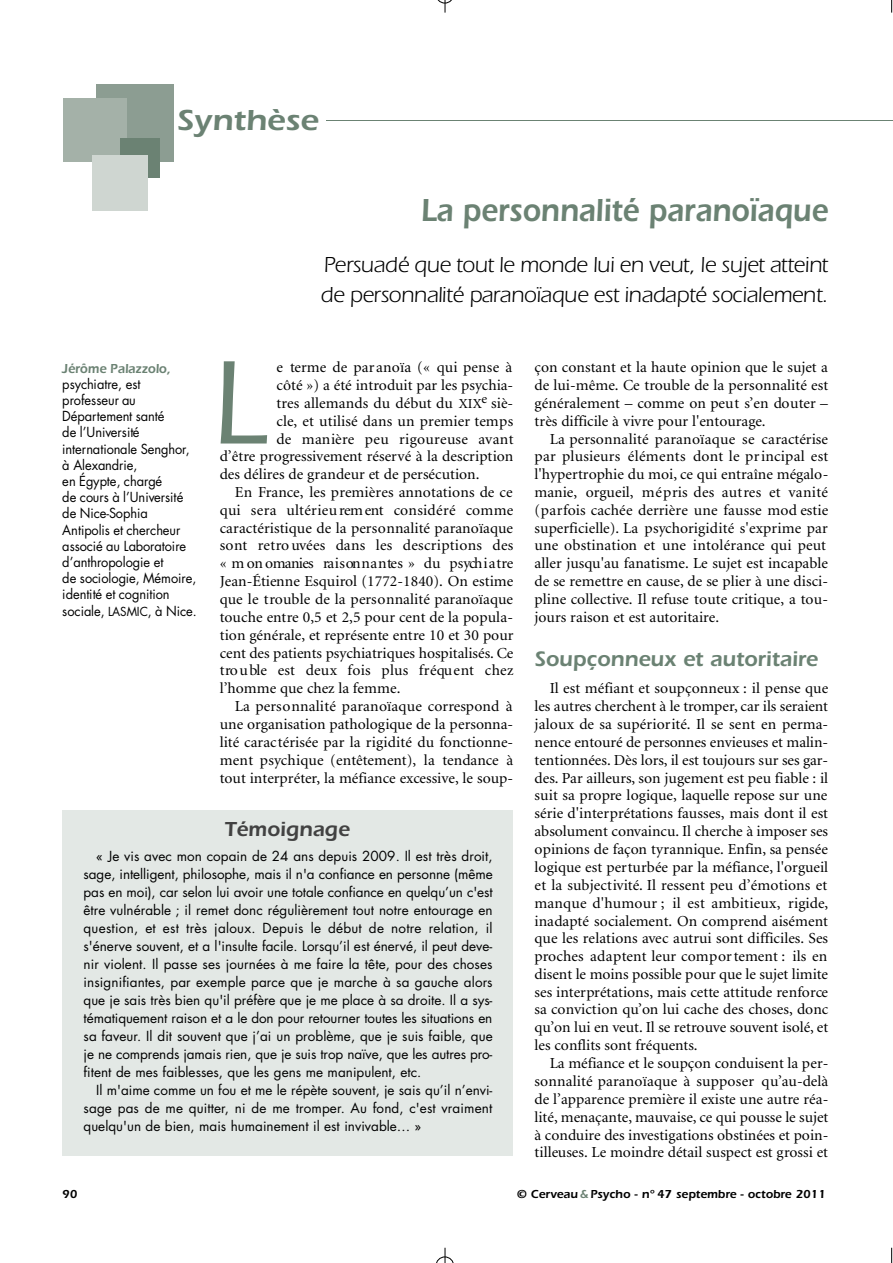
<style>
.page{position:relative;width:893px;height:1263px;background:#fff}
.page>*{position:absolute;margin:0;border:0;box-sizing:border-box;transform-origin:0 0}
.t1{font:500 123.3px "Itc Eras";color:#6b8273;scale:.9 1}
.t2{font:600 33px "Itc Eras";color:#6b8273;scale:.9 1}
.t3{font:600 30px "Itc Eras";color:#6b8273;scale:1.1 1}
.t4{font:22.5px/29.8px "Itc Eras";letter-spacing:-.02em;color:#000}
.t5{font:600 21.75px "Itc Eras";letter-spacing:-.005em;color:#6b8273}
.t6{font:600 21px "Itc Eras";color:#424242}
.t7{font:15.3px/17.9px "Minion";color:#000;text-align:justify}
.t8{font:15.3px "Minion";letter-spacing:.02em;color:#000}
.t9{font:15.3px "Minion";letter-spacing:-.045em;color:#000}
.t10{font:13.5px/18px "Futura";color:#000;text-align:justify}
.t11{font:13.5px/16.2px "Futura";color:#000;scale:.95 1}
.t12{font:600 13.5px "Itc Eras";color:#6b8273;scale:.95 1}
.t13{font:600 12px "Itc Eras";color:#000}
.s1{font-size:12.15px}
.s2{font-size:13.8px}
.s3{color:#6b8273}
</style>
<div class="page">
<hr style="left:326px;top:120px;width:566px;height:1px;background:#6b8273">
<div style="left:96px;top:84px;width:78px;height:78px;background:#8c9d92"></div>
<div style="left:63px;top:99px;width:64px;height:63px;background:#a4b1a8"></div>
<div style="left:120px;top:138px;width:40px;height:40px;background:#6b8273"></div>
<div style="left:92px;top:155px;width:56px;height:56px;background:#cfd6d1"></div>
<div style="left:62px;top:810px;width:451px;height:346px;background:#e3e8e5"></div>
<svg style="left:891px;top:0;width:1px;height:13px"></svg>
<svg style="left:891px;top:1248px;width:1px;height:15px"></svg>
<svg style="left:437px;top:0;width:15px;height:13px"></svg>
<svg style="left:436px;top:1247px;width:18px;height:16px"></svg>
<h3 class="t3" style="left:177px;top:110px;width:130px">Synthèse</h3>
<h2 class="t2" style="left:420px;top:199px;width:454px">La personnalité paranoïaque</h2>
<h3 class="t4" style="left:320px;top:252px;width:509px">Persuadé que tout le monde lui en veut, le sujet atteint de personnalité paranoïaque est inadapté socialement.</h3>
<p class="t12" style="left:62px;top:364px;width:116px">Jérôme Palazzolo,</p>
<p class="t11" style="left:62px;top:377px;width:143px">psychiatre, est professeur au<br>D é p a rtement santé<br>de l’Université<br>in te rnationale Senghor, à Alexandrie,<br>en Égypte, chargé<br>de cours à l’Université de Nice-Sophia<br>Antipolis et chercheur associé au Laboratoire d’anthropologie et<br>de sociologie, Mémoire, identité et cognition sociale, <span class="s1">LA S M IC</span>, à Nice.</p>
<h1 class="t1" style="left:212px;top:361px;width:60px">L</h1>
<p class="t7" style="left:276px;top:359px;width:237px">e terme de paranoïa (« qui pense à</p>
<p class="t7" style="left:276px;top:377px;width:238px">côté ») a été introduit par les psychia-</p>
<p class="t7" style="left:276px;top:395px;width:238px">tres allemands du début du <span class="s2">XIX</span><sup>e</sup> siè-</p>
<p class="t7" style="left:276px;top:413px;width:238px">cle, et utilisé dans un premier temps</p>
<p class="t8" style="left:276px;top:433px;width:238px">de manière peu rigo u reuse ava n t</p>
<p class="t7" style="left:220px;top:449px;width:295px">d’être progressivement réservé à la description</p>
<p class="t7" style="left:220px;top:467px;width:261px">des délires de grandeur et de persécution.</p>
<p class="t7" style="left:235px;top:485px;width:279px">En France, les premières annotations de ce</p>
<p class="t7" style="left:220px;top:502px;width:295px">qui sera ultérieu rem ent considéré com m e</p>
<p class="t7" style="left:220px;top:520px;width:295px">caractéristique de la personnalité paranoïaque</p>
<p class="t8" style="left:220px;top:540px;width:295px">s ont retro uvées dans les de s c riptions de s</p>
<p class="t9" style="left:220px;top:558px;width:295px">« m on omanies ra is on n a n te s » du psych i a tre</p>
<p class="t7" style="left:220px;top:574px;width:295px">Jean-Étienne Esquirol (1772-1840). On estime</p>
<p class="t7" style="left:220px;top:592px;width:295px">que le trouble de la personnalité paranoïaque</p>
<p class="t7" style="left:220px;top:610px;width:295px">touche entre 0,5 et 2,5 pour cent de la popula-</p>
<p class="t7" style="left:220px;top:627px;width:295px">tion générale, et représente entre 10 et 30 pour</p>
<p class="t7" style="left:220px;top:645px;width:295px">cent des patients psychiatriques hospitalisés. Ce</p>
<p class="t7" style="left:220px;top:663px;width:295px">tro u ble est deux fois plus fréqu ent ch e z</p>
<p class="t7" style="left:220px;top:681px;width:182px">l’homme que chez la femme.</p>
<p class="t7" style="left:235px;top:699px;width:279px">La personnalité paranoïaque correspond à</p>
<p class="t7" style="left:220px;top:716px;width:295px">une organisation pathologique de la personna-</p>
<p class="t7" style="left:220px;top:734px;width:295px">lité caractérisée par la rigidité du fonctionne-</p>
<p class="t7" style="left:220px;top:752px;width:295px">ment psychique (entêtement), la tendance à</p>
<p class="t7" style="left:220px;top:770px;width:295px">tout interpréter, la méfiance excessive, le soup-</p>
<h3 class="t6" style="left:225px;top:822px;width:127px">Témoignage</h3>
<p class="t10" style="left:84px;top:849px;width:410px;text-indent:13px">« Je vis avec mon copain de 24 ans depuis 2009. Il est très droit, sage, intelligent, philosophe, mais il n'a confiance en personne (même pas en moi), car selon lui avoir une totale confiance en quelqu’un c'est être vulnérable ; il remet donc régulièrement tout notre entourage en question, et est très jaloux. Depuis le début de notre relation, il s'énerve souvent, et a l'insulte facile. Lorsqu’il est énervé, il peut deve&shy;nir violent. Il passe ses journées à me faire la tête, pour des choses insignifiantes, par exemple parce que je marche à sa gauche alors que je sais très bien qu'il préfère que je me place à sa droite. Il a sys&shy;tématiquement raison et a le don pour retourner toutes les situations en sa faveur. Il dit souvent que j’ai un problème, que je suis faible, que je ne comprends jamais rien, que je suis trop naïve, que les autres pro&shy;fitent de mes faiblesses, que les gens me manipulent, etc.</p>
<p class="t10" style="left:84px;top:1083px;width:410px;text-indent:13px">Il m'aime comme un fou et me le répète souvent, je sais qu’il n’envi&shy;sage pas de me quitter, ni de me tromper. Au fond, c'est vraiment quelqu'un de bien, mais humainement il est invivable… »</p>
<p class="t7" style="left:534px;top:359px;width:295px">çon constant et la haute opinion que le sujet a de lui-même. Ce trouble de la personnalité est généralement – comme on peut s’en douter – très difficile à vivre pour l'entourage.</p>
<p class="t7" style="left:534px;top:431px;width:295px;text-align:left;text-indent:15px">La personnalité paranoïaque se caractérise par plusieurs éléments dont le principal est l'hypertrophie du moi, ce qui entraîne mégalo&shy;manie, orgueil, mépris des autres et vanité (parfois cachée derrière une fausse mod estie superficielle). La psychorigidité s'exprime par une obstination et une intolérance qui peut aller jusqu'au fanatisme. Le sujet est incapable de se remettre en cause, de se plier à une disci&shy;pline collective. Il refuse toute critique, a tou&shy;jours raison et est autoritaire.</p>
<h3 class="t5" style="left:534px;top:651px;width:285px">Soupçonneux et autoritaire</h3>
<p class="t7" style="left:534px;top:681px;width:295px;text-indent:15px">Il est méfiant et soupçonneux : il pense que les autres cherchent à le tromper, car ils seraient jaloux de sa supériorité. Il se sent en perma&shy;nence entouré de personnes envieuses et malin&shy;tentionnées. Dès lors, il est toujours sur ses gar&shy;des. Par ailleurs, son jugement est peu fiable : il suit sa propre logique, laquelle repose sur une série d'interprétations fausses, mais dont il est absolument convaincu. Il cherche à imposer ses opinions de façon tyrannique. Enfin, sa pensée logique est perturbée par la méfiance, l'orgueil et la subjectivité. Il ressent peu d’émotions et manque d'humour ; il est ambitieux, rigide, inadapté socialement. On comprend aisément que les relations avec autrui sont difficiles. Ses proches adaptent leur comportement : ils en disent le moins possible pour que le sujet limite ses interprétations, mais cette attitude renforce sa conviction qu’on lui cache des choses, donc qu’on lui en veut. Il se retrouve souvent isolé, et les conflits sont fréquents.</p>
<p class="t7" style="left:534px;top:1056px;width:295px;text-indent:15px">La méfiance et le soupçon conduisent la per&shy;sonnalité paranoïaque à supposer qu’au-delà de l’apparence première il existe une autre réa&shy;lité, menaçante, mauvaise, ce qui pousse le sujet à conduire des investigations obstinées et poin&shy;tilleuses. Le moindre détail suspect est grossi et</p>
<p class="t13" style="left:62px;top:1190px;width:17px">90</p>
<p class="t13" style="left:517px;top:1190px;width:311px">© Cerveau <span class="s3">&amp;</span>Psycho - n° 47 septembre - octobre 2011</p>
</div>
